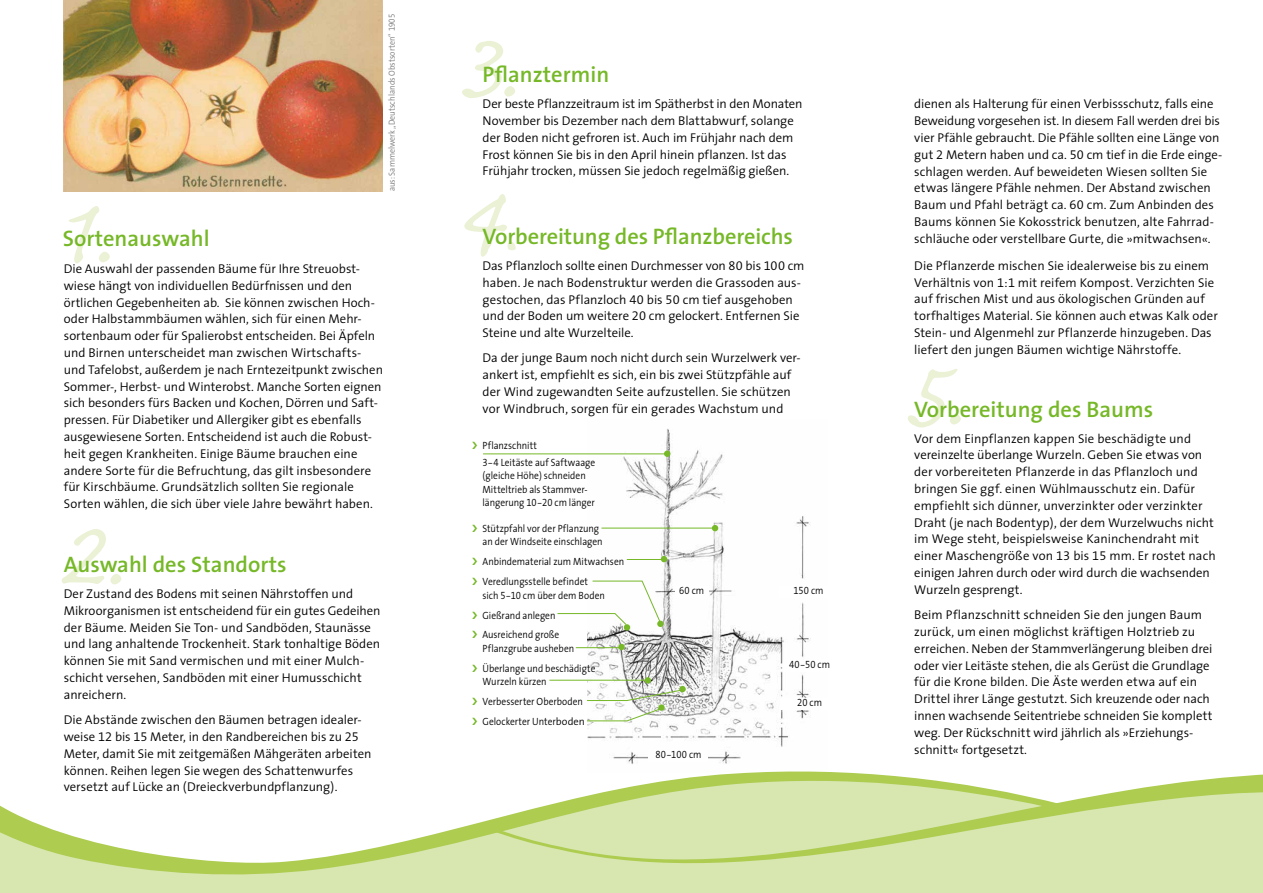
<style>
.page{position:relative;width:1263px;height:893px;background:#fff}
.page>*{position:absolute;margin:0;border:0;box-sizing:border-box;transform-origin:0 0}
.t1{font:600 22.5px "The Sans";color:#76b828}
.t2{font:300 12.75px/16.8px "The Sans";color:#000}
.t3{font:300 10.5px/20px "The Sans";color:#000;scale:.9 1}
.t4{font:10.5px "The Sans Semi Light Expert";letter-spacing:.01em;color:#000;scale:.9 1}
.t5{font:300 8.85px "The Sans";letter-spacing:.005em;color:#7b7b7a;scale:.9 1}
.s1{font-family:"The Sans Semi Light Expert";font-weight:400}
.s2{font-family:"The Sans";font-weight:300}
</style>
<div class="page">
<svg style="left:908px;top:369px;width:53px;height:58px"></svg>
<svg style="left:69px;top:206px;width:41px;height:57px"></svg>
<svg style="left:62px;top:529px;width:59px;height:55px"></svg>
<svg style="left:462px;top:41px;width:53px;height:57px"></svg>
<svg style="left:464px;top:194px;width:52px;height:63px"></svg>
<img style="left:64px;top:0;width:319px;height:191px">
<img style="left:588px;top:428px;width:223px;height:318px">
<div style="left:0;top:879px;width:480px;height:14px;background:#d8e6af"></div>
<svg style="left:0;top:805px;width:480px;height:74px"></svg>
<svg style="left:480px;top:746px;width:783px;height:147px;fill:#d8e6af"></svg>
<hr style="left:483px;top:453px;width:183px;height:1px;background:#76b828">
<hr style="left:576px;top:647px;width:45px;height:1px;background:#76b828">
<hr style="left:549px;top:680px;width:98px;height:1px;background:#76b828">
<svg style="left:587px;top:689px;width:95px;height:12px"></svg>
<svg style="left:587px;top:708px;width:74px;height:14px"></svg>
<svg style="left:557px;top:580px;width:104px;height:46px"></svg>
<hr style="left:627px;top:559px;width:37px;height:1px;background:#76b828">
<div style="left:649px;top:750px;width:59px;height:12px;background:#fff"></div>
<div style="left:779px;top:586px;width:59px;height:11px;background:#fff"></div>
<div style="left:780px;top:699px;width:59px;height:11px;background:#fff"></div>
<div style="left:784px;top:660px;width:51px;height:12px;background:#fff"></div>
<div style="left:664px;top:450px;width:6px;height:7px;background:#76b828;border-radius:50%"></div>
<hr style="left:601px;top:528px;width:112px;height:1px;background:#76b828">
<div style="left:675px;top:586px;width:33px;height:11px;background:#fff"></div>
<div style="left:658px;top:704px;width:7px;height:7px;background:#76b828;border-radius:50%"></div>
<div style="left:679px;top:686px;width:7px;height:6px;background:#76b828;border-radius:50%"></div>
<div style="left:645px;top:677px;width:6px;height:7px;background:#76b828;border-radius:50%"></div>
<div style="left:618px;top:644px;width:7px;height:6px;background:#76b828;border-radius:50%"></div>
<div style="left:624px;top:624px;width:6px;height:7px;background:#76b828;border-radius:50%"></div>
<div style="left:657px;top:621px;width:7px;height:6px;background:#76b828;border-radius:50%"></div>
<svg style="left:661px;top:556px;width:6px;height:6px"></svg>
<svg style="left:712px;top:525px;width:6px;height:6px"></svg>
<h1 class="t1" style="left:63px;top:220px;width:148px">Sortenauswahl</h1>
<p class="t5" style="left:384px;top:191px;width:199px;rotate:-90deg">aus: Sammelwerk „Deutschlands Obstsorten“ <span class="s1">1905</span></p>
<p class="t2" style="left:64px;top:260px;width:321px">Die Auswahl der passenden Bäume für Ihre Streuobst&shy;wiese hängt von individuellen Bedürfnissen und den örtlichen Gegebenheiten ab. Sie können zwischen Hoch&shy;oder Halbstammbäumen wählen, sich für einen Mehr&shy;sortenbaum oder für Spalierobst entscheiden. Bei Äpfeln und Birnen unterscheidet man zwischen Wirtschafts&shy;und Tafelobst, außerdem je nach Erntezeitpunkt zwischen Sommer-, Herbst- und Winterobst. Manche Sorten eignen sich besonders fürs Backen und Kochen, Dörren und Saft&shy;pressen. Für Diabetiker und Allergiker gibt es ebenfalls ausgewiesene Sorten. Entscheidend ist auch die Robust&shy;heit gegen Krankheiten. Einige Bäume brauchen eine andere Sorte für die Befruchtung, das gilt insbesondere für Kirschbäume. Grundsätzlich sollten Sie regionale Sorten wählen, die sich über viele Jahre bewährt haben.</p>
<h1 class="t1" style="left:64px;top:545px;width:224px">Auswahl des Standorts</h1>
<p class="t2" style="left:64px;top:585px;width:318px">Der Zustand des Bodens mit seinen Nährstoffen und Mikroorganismen ist entscheidend für ein gutes Gedeihen der Bäume. Meiden Sie Ton- und Sandböden, Staunässe und lang anhaltende Trockenheit. Stark tonhaltige Böden können Sie mit Sand vermischen und mit einer Mulch&shy;schicht versehen, Sandböden mit einer Humusschicht anreichern.</p>
<p class="t2" style="left:64px;top:711px;width:309px">Die Abstände zwischen den Bäumen betragen idealer&shy;weise <span class="s1">12</span> bis <span class="s1">15</span> Meter, in den Randbereichen bis zu <span class="s1">25<br></span>Meter, damit Sie mit zeitgemäßen Mähgeräten arbeiten können. Reihen legen Sie wegen des Schattenwurfes versetzt auf Lücke an (Dreieckverbundpflanzung).</p>
<h1 class="t1" style="left:483px;top:55px;width:128px">Pflanztermin</h1>
<p class="t2" style="left:483px;top:95px;width:321px">Der beste Pflanzzeitraum ist im Spätherbst in den Monaten November bis Dezember nach dem Blattabwurf, solange der Boden nicht gefroren ist. Auch im Frühjahr nach dem Frost können Sie bis in den April hinein pflanzen. Ist das Frühjahr trocken, müssen Sie jedoch regelmäßig gießen.</p>
<h1 class="t1" style="left:483px;top:218px;width:312px">Vorbereitung des Pflanzbereichs</h1>
<p class="t2" style="left:483px;top:257px;width:323px">Das Pflanzloch sollte einen Durchmesser von <span class="s1">80</span> bis <span class="s1">100</span> cm haben. Je nach Bodenstruktur werden die Grassoden aus&shy;gestochen, das Pflanzloch <span class="s1">40</span> bis <span class="s1">50</span> cm tief ausgehoben und der Boden um weitere <span class="s1">20</span> cm gelockert. Entfernen Sie Steine und alte Wurzelteile.</p>
<p class="t2" style="left:483px;top:349px;width:320px">Da der junge Baum noch nicht durch sein Wurzelwerk ver&shy;ankert ist, empfiehlt es sich, ein bis zwei Stützpfähle auf der Wind zugewandten Seite aufzustellen. Sie schützen vor Windbruch, sorgen für ein gerades Wachstum und</p>
<p class="t3" style="left:482px;top:437px;width:127px;line-height:16.6px">Pflanzschnitt<br><span class="s1">3-4</span> Leitäste auf Saftwaage</p>
<p class="t3" style="left:482px;top:469px;width:126px;line-height:13.5px">(gleiche Höhe) schneiden<br>Mitteltrieb als Stammver&shy;längerung <span class="s1">10-20</span> cm länger</p>
<p class="t3" style="left:482px;top:521px;width:135px;line-height:13.5px">Stützpfahl vor der Pflanzung an der Windseite einschlagen</p>
<p class="t3" style="left:482px;top:551px;width:159px">Anbindematerial zum Mitwachsen<br>Veredlungsstelle befindet</p>
<p class="t3" style="left:482px;top:585px;width:137px">sich <span class="s1">5-10</span> cm über dem Boden<br>Gießrand anlegen<br>Ausreichend große</p>
<p class="t3" style="left:482px;top:638px;width:127px">Pflanzgrube ausheben<br>Überlange und beschädigte</p>
<p class="t3" style="left:482px;top:671px;width:115px">Wurzeln kürzen<br>Verbesserter Oberboden<br>Gelockerter Unterboden</p>
<p class="t4" style="left:679px;top:581px;width:29px">60 <span class="s2">cm</span></p>
<p class="t4" style="left:793px;top:581px;width:35px">150 <span class="s2">cm</span></p>
<p class="t4" style="left:789px;top:656px;width:47px">40-50 <span class="s2">cm</span></p>
<p class="t4" style="left:797px;top:694px;width:29px">20 <span class="s2">cm</span></p>
<p class="t4" style="left:655px;top:746px;width:53px">80-100 <span class="s2">cm</span></p>
<p class="t2" style="left:914px;top:95px;width:310px">dienen als Halterung für einen Verbissschutz, falls eine Beweidung vorgesehen ist. In diesem Fall werden drei bis vier Pfähle gebraucht. Die Pfähle sollten eine Länge von gut <span class="s1">2</span> Metern haben und ca. <span class="s1">50</span> cm tief in die Erde einge&shy;schlagen werden. Auf beweideten Wiesen sollten Sie etwas längere Pfähle nehmen. Der Abstand zwischen Baum und Pfahl beträgt ca. <span class="s1">60</span> cm. Zum Anbinden des Baums können Sie Kokosstrick benutzen, alte Fahrrad&shy;schläuche oder verstellbare Gurte, die »mitwachsen«.</p>
<p class="t2" style="left:914px;top:257px;width:305px">Die Pflanzerde mischen Sie idealerweise bis zu einem Verhältnis von <span class="s1">1:1</span> mit reifem Kompost. Verzichten Sie auf frischen Mist und aus ökologischen Gründen auf torfhaltiges Material. Sie können auch etwas Kalk oder Stein- und Algenmehl zur Pflanzerde hinzugeben. Das liefert den jungen Bäumen wichtige Nährstoffe.</p>
<h1 class="t1" style="left:914px;top:390px;width:240px">Vorbereitung des Baums</h1>
<p class="t2" style="left:914px;top:429px;width:303px">Vor dem Einpflanzen kappen Sie beschädigte und vereinzelte überlange Wurzeln. Geben Sie etwas von der vorbereiteten Pflanzerde in das Pflanzloch und bringen Sie ggf. einen Wühlmausschutz ein. Dafür empfiehlt sich dünner, unverzinkter oder verzinkter Draht (je nach Bodentyp), der dem Wurzelwuchs nicht im Wege steht, beispielsweise Kaninchendraht mit einer Maschengröße von <span class="s1">13</span> bis <span class="s1">15</span> mm. Er rostet nach einigen Jahren durch oder wird durch die wachsenden Wurzeln gesprengt.</p>
<p class="t2" style="left:914px;top:606px;width:300px">Beim Pflanzschnitt schneiden Sie den jungen Baum zurück, um einen möglichst kräftigen Holztrieb zu erreichen. Neben der Stammverlängerung bleiben drei oder vier Leitäste stehen, die als Gerüst die Grundlage für die Krone bilden. Die Äste werden etwa auf ein Drittel ihrer Länge gestutzt. Sich kreuzende oder nach innen wachsende Seitentriebe schneiden Sie komplett weg. Der Rückschnitt wird jährlich als »Erziehungs&shy;schnitt« fortgesetzt.</p>
</div>
